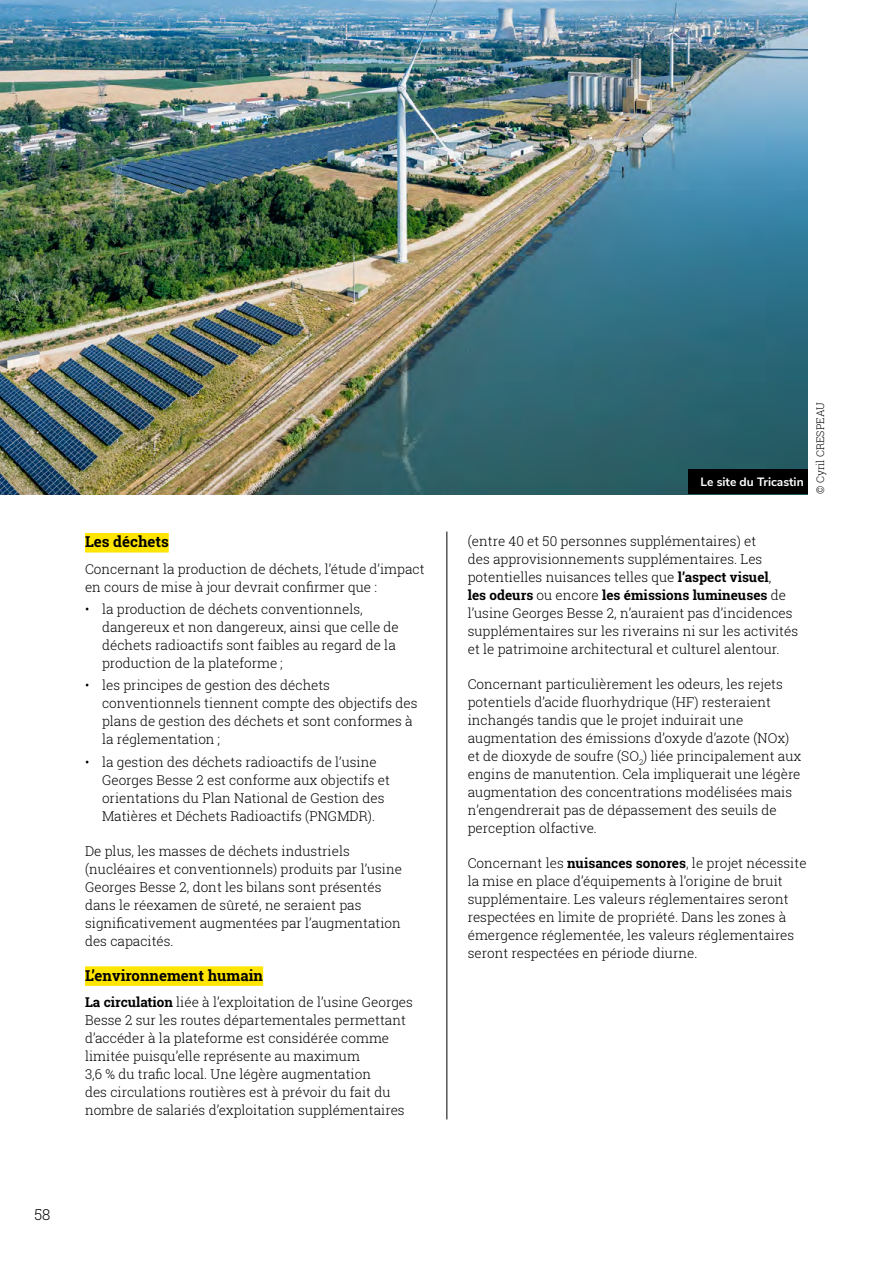
<style>
.page{position:relative;width:893px;height:1263px;background:#fff}
.page>*{position:absolute;margin:0;border:0;box-sizing:border-box;transform-origin:0 0}
.t1{font:700 15px "Roboto Slab";color:#000}
.t2{font:300 15px "Roboto Slab";color:#000}
.t3{font:300 13.5px/18px "Roboto Slab";color:#000}
.t4{font:700 12px "Nunito Sans";color:#fff}
.t5{font:300 10.5px "Roboto Slab";color:#000}
.s1{font-weight:700}
</style>
<div class="page">
<hr style="left:446px;top:531px;width:1px;height:588px;background:#000">
<div style="left:85px;top:533px;width:84px;height:19px;background:#ffe500"></div>
<div style="left:85px;top:966px;width:178px;height:20px;background:#ffe500"></div>
<img style="left:0;top:0;width:808px;height:494px">
<div style="left:689px;top:470px;width:119px;height:24px;background:#000"></div>
<p class="t1" style="left:85px;top:531px;width:85px">Les déchets</p>
<p class="t3" style="left:85px;top:559px;width:341px">Concernant la production de déchets, l’étude d’impact en cours de mise à jour devrait confirmer que :</p>
<p class="t3" style="left:102px;top:600px;width:298px;text-indent:-17px">• la production de déchets conventionnels, dangereux et non dangereux, ainsi que celle de déchets radioactifs sont faibles au regard de la production de la plateforme ;</p>
<p class="t3" style="left:102px;top:676px;width:317px;text-indent:-17px">• les principes de gestion des déchets conventionnels tiennent compte des objectifs des plans de gestion des déchets et sont conformes à la réglementation ;</p>
<p class="t3" style="left:102px;top:752px;width:289px;text-indent:-17px">• la gestion des déchets radioactifs de l’usine Georges Besse 2 est conforme aux objectifs et orientations du Plan National de Gestion des Matières et Déchets Radioactifs (PNGMDR).</p>
<p class="t3" style="left:85px;top:841px;width:318px">De plus, les masses de déchets industriels (nucléaires et conventionnels) produits par l’usine Georges Besse 2, dont les bilans sont présentés dans le réexamen de sûreté, ne seraient pas significativement augmentées par l’augmentation des capacités.</p>
<p class="t1" style="left:85px;top:965px;width:180px">L’environnement humain</p>
<p class="t3" style="left:85px;top:993px;width:329px"><span class="s1">La circulation</span> liée à l’exploitation de l’usine Georges Besse 2 sur les routes départementales permettant d’accéder à la plateforme est considérée comme limitée puisqu’elle représente au maximum<br>3,6 % du trafic local. Une légère augmentation<br>des circulations routières est à prévoir du fait du nombre de salariés d’exploitation supplémentaires</p>
<p class="t2" style="left:34px;top:1204px;width:18px">58</p>
<p class="t4" style="left:700px;top:473px;width:105px">Le site du Tricastin</p>
<p class="t5" style="left:813px;top:494px;width:93px;rotate:-90deg">© Cyril CRESPEAU</p>
<p class="t3" style="left:468px;top:531px;width:332px">(entre 40 et 50 personnes supplémentaires) et<br>des approvisionnements supplémentaires. Les potentielles nuisances telles que <span class="s1">l’aspect visuel</span>,<br><span class="s1">les odeurs</span> ou encore <span class="s1">les émissions lumineuses</span> de l’usine Georges Besse 2, n’auraient pas d’incidences supplémentaires sur les riverains ni sur les activités et le patrimoine architectural et culturel alentour.</p>
<p class="t3" style="left:468px;top:674px;width:335px">Concernant particulièrement les odeurs, les rejets potentiels d’acide fluorhydrique (HF) resteraient inchangés tandis que le projet induirait une augmentation des émissions d’oxyde d’azote (NOx) et de dioxyde de soufre (SO<sub>2</sub>) liée principalement aux engins de manutention. Cela impliquerait une légère augmentation des concentrations modélisées mais n’engendrerait pas de dépassement des seuils de perception olfactive.</p>
<p class="t3" style="left:468px;top:853px;width:340px">Concernant les <span class="s1">nuisances sonores</span>, le projet nécessite la mise en place d’équipements à l’origine de bruit supplémentaire. Les valeurs réglementaires seront respectées en limite de propriété. Dans les zones à émergence réglementée, les valeurs réglementaires seront respectées en période diurne.</p>
</div>
